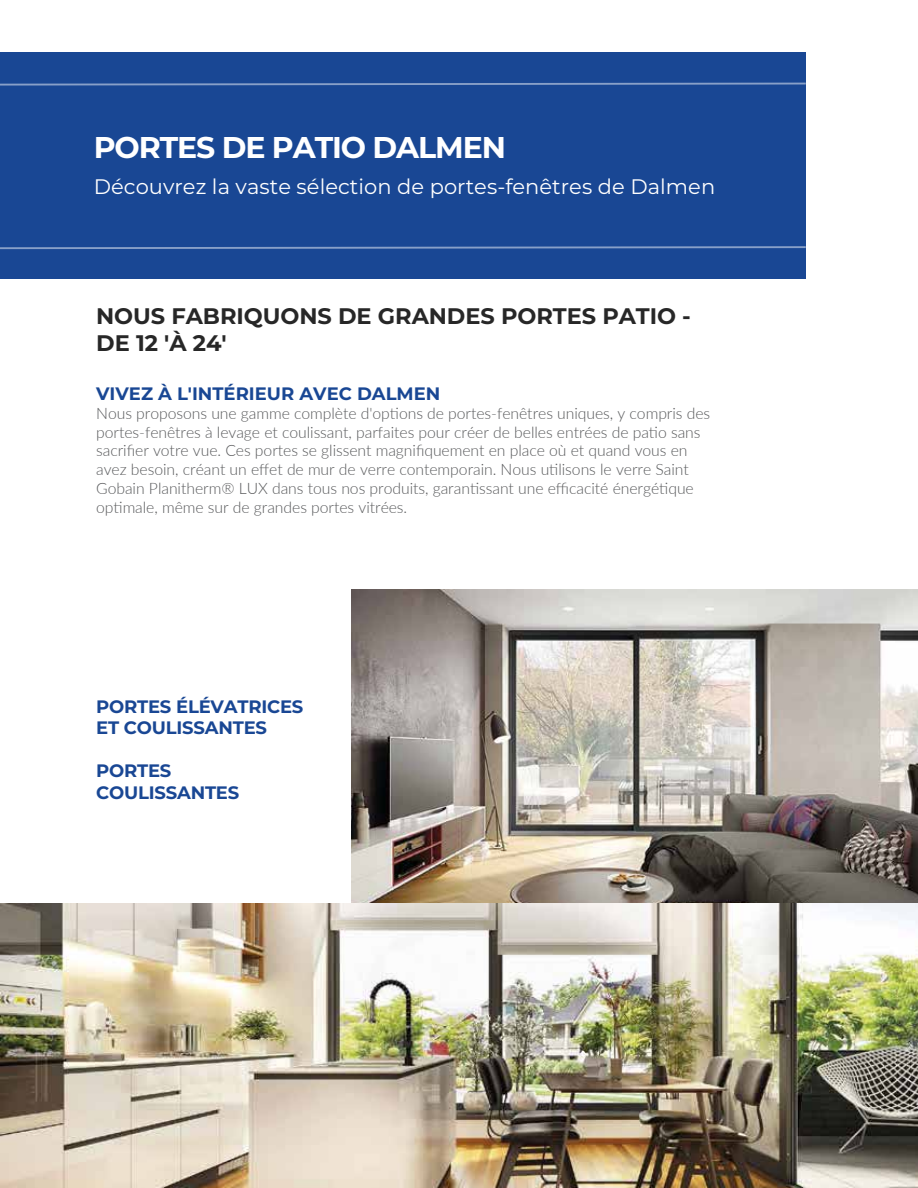
<style>
.page{position:relative;width:918px;height:1188px;background:#fff}
.page>*{position:absolute;margin:0;border:0;box-sizing:border-box;transform-origin:0 0}
.t1{font:700 30px "Montserrat";letter-spacing:-.035em;color:#fff}
.t2{font:700 22.5px/27px "Montserrat";letter-spacing:-.005em;color:#272727}
.t3{font:21px "Montserrat";color:#fff}
.t4{font:700 18px/21.6px "Montserrat";letter-spacing:-.01em;color:#194794}
.t5{font:300 15.75px/18.9px "Lato";letter-spacing:-.005em;color:#595a5c}
</style>
<div class="page">
<div style="left:0;top:52px;width:806px;height:227px;background:#194794"></div>
<svg style="left:0;top:246px;width:806px;height:4px"></svg>
<svg style="left:0;top:82px;width:806px;height:4px"></svg>
<img style="left:351px;top:590px;width:567px;height:313px">
<img style="left:0;top:903px;width:918px;height:285px">
<h1 class="t1" style="left:94px;top:126px;width:414px">PORTES DE PATIO DALMEN</h1>
<h3 class="t3" style="left:94px;top:172px;width:623px">Découvrez la vaste sélection de portes-fenêtres de Dalmen</h3>
<h2 class="t2" style="left:96px;top:301px;width:596px">NOUS FABRIQUONS DE GRANDES PORTES PATIO -<br>DE 12 'À 24'</h2>
<p class="t4" style="left:96px;top:382px;width:346px">VIVEZ À L'INTÉRIEUR AVEC DALMEN</p>
<p class="t5" style="left:96px;top:403px;width:616px">Nous proposons une gamme complète d'options de portes-fenêtres uniques, y compris des portes-fenêtres à levage et coulissant, parfaites pour créer de belles entrées de patio sans sacrifier votre vue. Ces portes se glissent magnifiquement en place où et quand vous en avez besoin, créant un effet de mur de verre contemporain. Nous utilisons le verre Saint Gobain Planitherm® LUX dans tous nos produits, garantissant une efficacité énergétique optimale, même sur de grandes portes vitrées.</p>
<p class="t4" style="left:96px;top:695px;width:209px">PORTES ÉLÉVATRICES<br>ET COULISSANTES</p>
<p class="t4" style="left:96px;top:759px;width:145px">PORTES<br>COULISSANTES</p>
</div>
